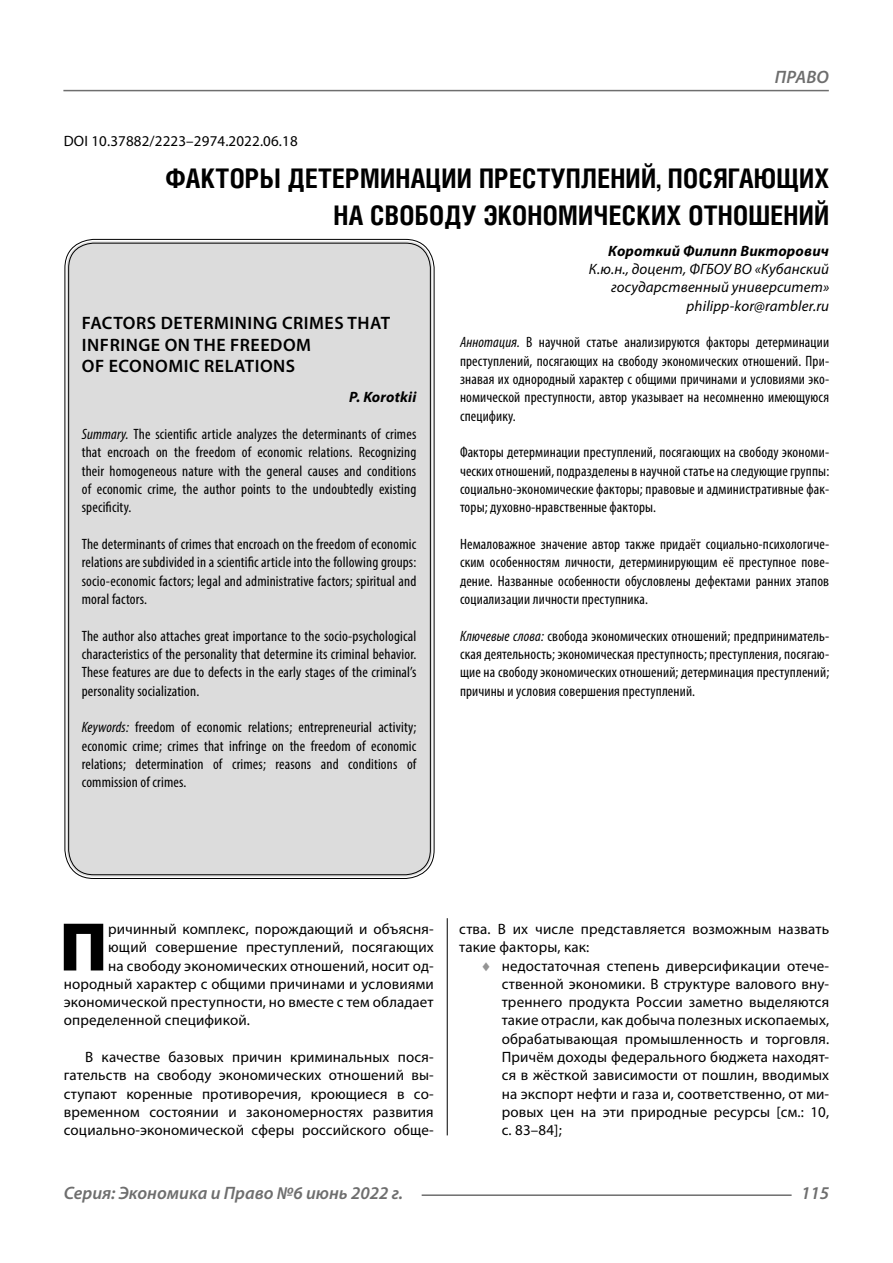
<style>
.page{position:relative;width:893px;height:1263px;background:#fff}
.page>*{position:absolute;margin:0;border:0;box-sizing:border-box;transform-origin:0 0}
.Bukvica{font:900 69.3px "Myriad Pro";color:#000}
.Header{font:700 27px/37.5px "Helios Cond C";letter-spacing:.01em;color:#000;text-align:right}
.Header-eng{font:600 18px/21.6px "Myriad Pro";letter-spacing:.03em;color:#000}
.t1{font:italic 600 18px "Myriad Pro";color:#6e6e6e}
.Annotation-rus{font:condensed 15px/18.3px "Myriad Pro";letter-spacing:.01em;color:#000;text-align:justify}
.Annotation-eng{font:condensed 15px/18.3px "Myriad Pro";letter-spacing:.01em;color:#000;text-align:justify}
.Normal{font:15px/18.3px "Myriad Pro";letter-spacing:.01em;color:#000;text-align:justify}
.Bukvica-2{font:15px "Myriad Pro";letter-spacing:.01em;color:#000}
.Author-doc{font:italic 15px/18.3px "Myriad Pro";letter-spacing:.01em;color:#000;text-align:right}
.DOI{font:15px "Myriad Pro";letter-spacing:.01em;color:#000}
.Author{font:italic 700 15px "Myriad Pro";letter-spacing:.01em;color:#000}
.Author-email{font:italic 15px "Myriad Pro";letter-spacing:.01em;color:#000}
.Author-eng{font:italic 700 15px "Myriad Pro";letter-spacing:.01em;color:#000}
.s1{font-style:italic}
.s2{color:#949494}
</style>
<div class="page">
<hr style="left:447px;top:915px;width:1px;height:220px;background:#000">
<div style="left:43px;top:897px;width:786px;height:21px;background:#fff"></div>
<div style="left:67px;top:241px;width:365px;height:636px;background:#dcdcdc;border-radius:27px"></div>
<hr style="left:63px;top:90px;width:766px;height:1px;background:#6e6e6e">
<hr style="left:422px;top:1194px;width:370px;height:2px;background:#6e6e6e">
<p class="t1" style="left:775px;top:66px;width:56px">ПРАВО</p>
<p class="DOI" style="left:64px;top:132px;width:235px">DOI 10.37882/2223–2974.2022.06.18</p>
<p class="Header" style="left:165px;top:159px;width:665px">ФАКТОРЫ ДЕТЕРМИНАЦИИ ПРЕСТУПЛЕНИЙ, ПОСЯГАЮЩИХ<br>НА СВОБОДУ ЭКОНОМИЧЕСКИХ ОТНОШЕНИЙ</p>
<p class="Author" style="left:608px;top:241px;width:222px">Короткий Филипп Викторович</p>
<p class="Author-doc" style="left:589px;top:260px;width:242px">К.ю.н., доцент, ФГБОУ ВО «Кубанский государственный университет»</p>
<p class="Author-email" style="left:687px;top:296px;width:144px">philipp-kor@rambler.ru</p>
<p class="Annotation-rus" style="left:460px;top:333px;width:371px"><span class="s1">Аннотация.</span> В научной статье анализируются факторы детерминации преступлений, посягающих на свободу экономических отношений. При&shy;знавая их однородный характер с общими причинами и условиями эко&shy;номической преступности, автор указывает на несомненно имеющуюся специфику.</p>
<p class="Annotation-rus" style="left:460px;top:443px;width:371px">Факторы детерминации преступлений, посягающих на свободу экономи&shy;ческих отношений, подразделены в научной статье на следующие группы: социально-экономические факторы; правовые и административные фак&shy;торы; духовно-нравственные факторы.</p>
<p class="Annotation-rus" style="left:460px;top:535px;width:371px">Немаловажное значение автор также придаёт социально-психологиче&shy;ским особенностям личности, детерминирующим её преступное пове&shy;дение. Названные особенности обусловлены дефектами ранних этапов социализации личности преступника.</p>
<p class="Annotation-rus" style="left:460px;top:626px;width:371px"><span class="s1">Ключевые слова:</span> свобода экономических отношений; предприниматель&shy;ская деятельность; экономическая преступность; преступления, посягаю&shy;щие на свободу экономических отношений; детерминация преступлений; причины и условия совершения преступлений.</p>
<p class="Header-eng" style="left:82px;top:312px;width:310px">FACTORS DETERMINING CRIMES THAT<br>INFRINGE ON THE FREEDOM<br>OF ECONOMIC RELATIONS</p>
<p class="Author-eng" style="left:349px;top:388px;width:69px">P. Korotkii</p>
<p class="Annotation-eng" style="left:82px;top:425px;width:336px"><span class="s1">Summary.</span> The scientific article analyzes the determinants of crimes that encroach on the freedom of economic relations. Recognizing their homogeneous nature with the general causes and conditions of economic crime, the author points to the undoubtedly existing specificity.</p>
<p class="Annotation-eng" style="left:82px;top:535px;width:336px">The determinants of crimes that encroach on the freedom of economic relations are subdivided in a scientific article into the following groups: socio-economic factors; legal and administrative factors; spiritual and moral factors.</p>
<p class="Annotation-eng" style="left:82px;top:626px;width:336px">The author also attaches great importance to the socio-psychological characteristics of the personality that determine its criminal behavior.<br>These features are due to defects in the early stages of the criminal’s personality socialization.</p>
<p class="Annotation-eng" style="left:82px;top:718px;width:336px"><span class="s1">Keywords:</span> freedom of economic relations; entrepreneurial activity; economic crime; crimes that infringe on the freedom of economic relations; determination of crimes; reasons and conditions of commission of crimes.</p>
<p class="Bukvica" style="left:59px;top:901px;width:50px">П</p>
<p class="Bukvica-2" style="left:108px;top:919px;width:327px">ричинный комплекс, порождающий и объясня-</p>
<p class="Bukvica-2" style="left:108px;top:938px;width:327px">ющий совершение преступлений, посягающих</p>
<p class="Bukvica-2" style="left:108px;top:956px;width:327px">на свободу экономических отношений, носит од-</p>
<p class="Bukvica-2" style="left:64px;top:974px;width:371px">нородный характер с общими причинами и условиями</p>
<p class="Bukvica-2" style="left:64px;top:993px;width:371px">экономической преступности, но вместе с тем обладает</p>
<p class="Bukvica-2" style="left:64px;top:1011px;width:186px">определенной спецификой.</p>
<p class="Normal" style="left:64px;top:1048px;width:371px;text-indent:21px">В качестве базовых причин криминальных пося&shy;гательств на свободу экономических отношений вы&shy;ступают коренные противоречия, кроющиеся в со&shy;временном состоянии и закономерностях развития социально-экономической сферы российского обще-</p>
<p class="Normal" style="left:459px;top:919px;width:371px">ства. В их числе представляется возможным назвать такие факторы, как:</p>
<p class="Normal" style="left:502px;top:956px;width:329px;text-indent:-21px"><span class="s2">♦</span> недостаточная степень диверсификации отече&shy;ственной экономики. В структуре валового вну&shy;треннего продукта России заметно выделяются такие отрасли, как добыча полезных ископаемых, обрабатывающая промышленность и торговля.<br>Причём доходы федерального бюджета находят&shy;ся в жёсткой зависимости от пошлин, вводимых на экспорт нефти и газа и, соответственно, от ми&shy;ровых цен на эти природные ресурсы [см.: 10, с. 83–84];</p>
<p class="t1" style="left:64px;top:1182px;width:341px">Серия: Экономика и Право №6 июнь 2022 г.</p>
<p class="t1" style="left:801px;top:1182px;width:30px">115</p>
</div>
